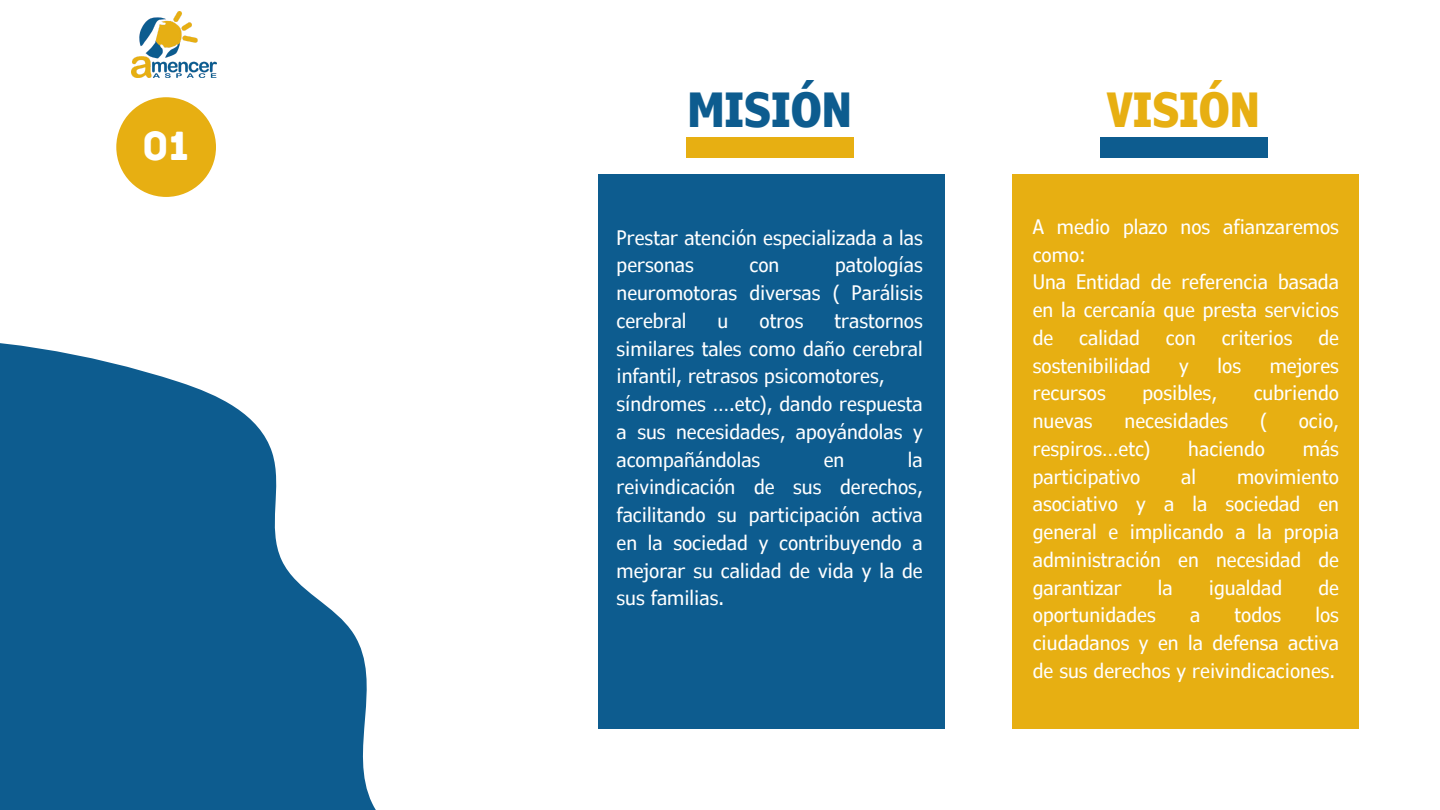
<style>
.page{position:relative;width:1440px;height:810px;background:#fff}
.page>*{position:absolute;margin:0;border:0;box-sizing:border-box;transform-origin:0 0}
.t1{font:700 condensed 47px "Verdana Pro";color:#0d5c8f}
.t2{font:700 condensed 47px "Verdana Pro";color:#e7af12}
.t3{font:43.1px "Archive";color:#fff}
.t4{font:condensed 20px/27.8px "Verdana Pro";color:#fff;text-align:justify}
</style>
<div class="page">
<div style="left:686px;top:137px;width:167px;height:20px;background:#e7af12"></div>
<div style="left:599px;top:174px;width:346px;height:554px;background:#0d5c8f"></div>
<div style="left:1100px;top:137px;width:167px;height:20px;background:#0d5c8f"></div>
<div style="left:1013px;top:174px;width:346px;height:554px;background:#e7af12"></div>
<svg style="left:0;top:343px;width:376px;height:467px;fill:#0d5c8f"></svg>
<img style="left:132px;top:12px;width:84px;height:66px">
<div style="left:116px;top:97px;width:100px;height:100px;background:#e7af12;border-radius:50%"></div>
<h2 class="t3" style="left:143px;top:121px;width:49px">01</h2>
<h1 class="t1" style="left:687px;top:79px;width:166px">MISIÓN</h1>
<p class="t4" style="left:617px;top:223px;width:308px">Prestar atención especializada a las personas</p>
<p class="t4" style="left:617px;top:250px;width:308px;text-indent:219px">patologías neuromotoras diversas ( Parálisis cerebral</p>
<p class="t4" style="left:750px;top:250px;width:31px">con</p>
<p class="t4" style="left:617px;top:306px;width:308px;text-align:left;text-indent:218px">trastornos similares tales como daño cerebral infantil, retrasos psicomotores, síndromes ….etc), dando respuesta a sus necesidades, apoyándolas y acompañándolas</p>
<p class="t4" style="left:718px;top:306px;width:12px">u</p>
<p class="t4" style="left:760px;top:306px;width:45px">otros</p>
<p class="t4" style="left:617px;top:445px;width:308px;text-indent:291px">la reivindicación de sus derechos, facilitando su participación activa en la sociedad y contribuyendo a mejorar su calidad de vida y la de sus familias.</p>
<p class="t4" style="left:824px;top:445px;width:22px">en</p>
<h1 class="t2" style="left:1107px;top:79px;width:154px">VISIÓN</h1>
<p class="t4" style="left:1033px;top:212px;width:308px;text-align:left">A medio plazo nos afianzaremos como:<br>Una Entidad de referencia basada en la cercanía que presta servicios de</p>
<p class="t4" style="left:1079px;top:323px;width:62px">calidad</p>
<p class="t4" style="left:1166px;top:323px;width:31px">con</p>
<p class="t4" style="left:1222px;top:323px;width:72px">criterios</p>
<p class="t4" style="left:1318px;top:323px;width:22px">de</p>
<p class="t4" style="left:1033px;top:351px;width:119px">sostenibilidad</p>
<p class="t4" style="left:1179px;top:351px;width:11px">y</p>
<p class="t4" style="left:1218px;top:351px;width:25px">los</p>
<p class="t4" style="left:1270px;top:351px;width:71px">mejores</p>
<p class="t4" style="left:1033px;top:379px;width:75px">recursos</p>
<p class="t4" style="left:1143px;top:379px;width:76px">posibles,</p>
<p class="t4" style="left:1254px;top:379px;width:87px">cubriendo</p>
<p class="t4" style="left:1033px;top:406px;width:61px">nuevas</p>
<p class="t4" style="left:1125px;top:406px;width:105px">necesidades</p>
<p class="t4" style="left:1260px;top:406px;width:8px">(</p>
<p class="t4" style="left:1299px;top:406px;width:42px">ocio,</p>
<p class="t4" style="left:1033px;top:434px;width:119px">respiros…etc)</p>
<p class="t4" style="left:1188px;top:434px;width:78px">haciendo</p>
<p class="t4" style="left:1303px;top:434px;width:38px">más</p>
<p class="t4" style="left:1033px;top:462px;width:109px">participativo</p>
<p class="t4" style="left:1181px;top:462px;width:16px">al</p>
<p class="t4" style="left:1033px;top:462px;width:308px;text-indent:204px">movimiento asociativo y a la sociedad en general e implicando a la propia administración en necesidad de garantizar</p>
<p class="t4" style="left:1158px;top:573px;width:16px">la</p>
<p class="t4" style="left:1209px;top:573px;width:75px">igualdad</p>
<p class="t4" style="left:1318px;top:573px;width:22px">de</p>
<p class="t4" style="left:1033px;top:601px;width:124px">oportunidades</p>
<p class="t4" style="left:1190px;top:601px;width:12px">a</p>
<p class="t4" style="left:1235px;top:601px;width:48px">todos</p>
<p class="t4" style="left:1033px;top:601px;width:308px;text-indent:283px">los ciudadanos y en la defensa activa de sus derechos y reivindicaciones.</p>
</div>
